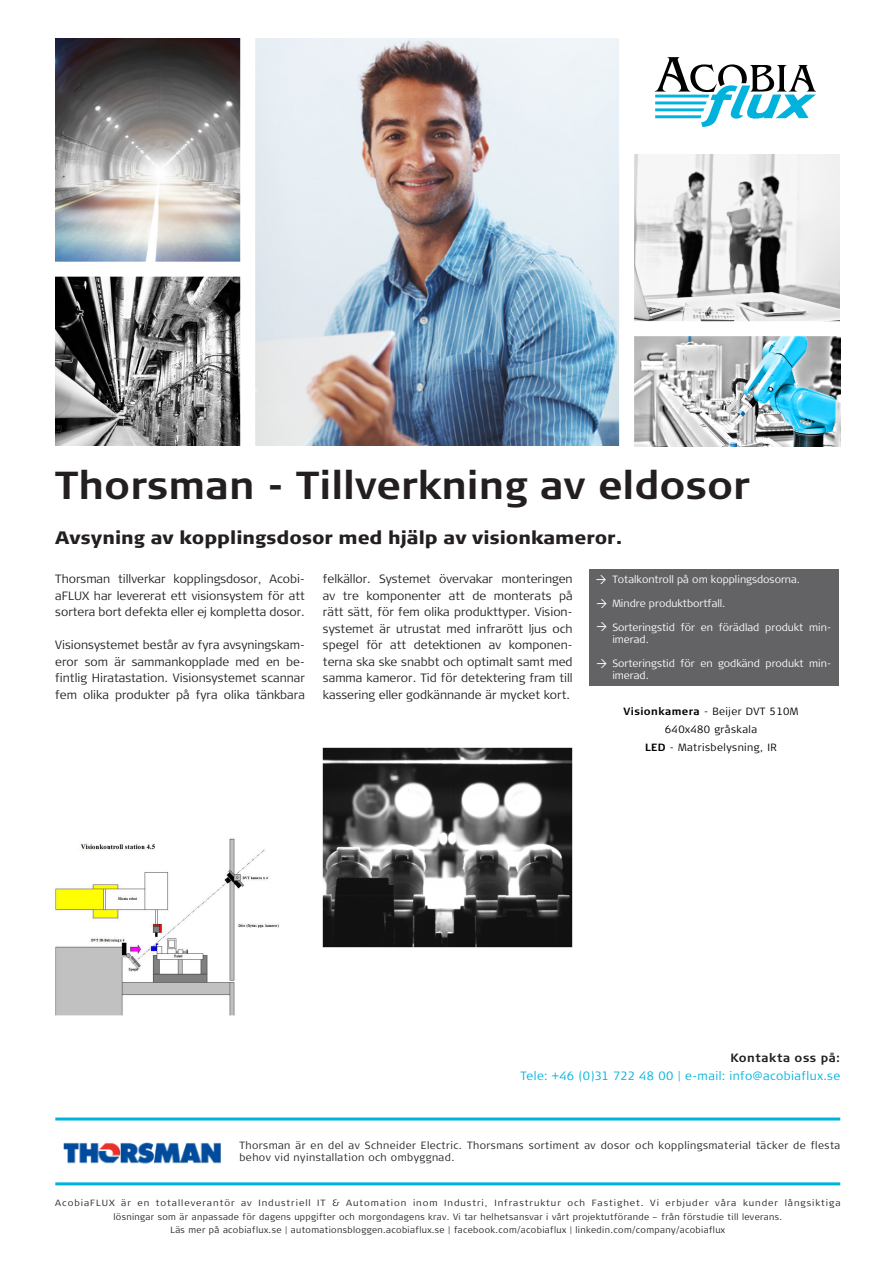
<style>
.page{position:relative;width:893px;height:1263px;background:#fff}
.page>*{position:absolute;margin:0;border:0;box-sizing:border-box;transform-origin:0 0}
.t1{font:700 39px "Signa Column";color:#231f20}
._2__Ingress{font:900 18px "Signa Column";color:#231f20}
.t2{font:300 12px/16.5px "Signa Column";color:#231f20;text-align:justify}
._4__Kontaktuppgifter{font:300 12px "Signa Column";letter-spacing:.03em;color:#00b2dc}
._4__Kontaktuppgifter-2{font:700 12px "Signa Column";letter-spacing:.04em;color:#231f20}
.t3{font:300 10.5px/12px "Signa Column";color:#fff}
._7_2_Kontaktuppgifte{font:300 10.5px/12px "Signa Column";letter-spacing:.04em;color:#231f20}
._7_2_Kontaktuppgifte-2{font:300 10.5px/18px "Signa Column";letter-spacing:.04em;color:#000;text-align:center}
._7__Sidfot{font:300 9px/13.5px "Signa Column";letter-spacing:.07em;color:#231f20;text-align:center;scale:1.05 1}
._7__Sidfot-2{font:300 9px "Signa Column";letter-spacing:.04em;color:#231f20}
.s1{font-weight:700}
</style>
<div class="page">
<hr style="left:55px;top:1117px;width:785px;height:3px;background:#00b2dc">
<hr style="left:55px;top:1182px;width:785px;height:3px;background:#00b2dc">
<div style="left:589px;top:569px;width:250px;height:117px;background:#636366"></div>
<img style="left:323px;top:747px;width:250px;height:200px">
<img style="left:55px;top:838px;width:224px;height:177px">
<img style="left:63px;top:1142px;width:158px;height:22px">
<img style="left:255px;top:38px;width:364px;height:408px">
<img style="left:634px;top:154px;width:206px;height:293px">
<svg style="left:655px;top:57px;width:161px;height:70px"></svg>
<img style="left:55px;top:38px;width:185px;height:224px">
<img style="left:55px;top:277px;width:185px;height:169px">
<div style="left:630px;top:321px;width:225px;height:15px;background:#fff"></div>
<p class="t1" style="left:55px;top:463px;width:696px">Thorsman - Tillverkning av eldosor</p>
<p class="_2__Ingress" style="left:55px;top:526px;width:568px">Avsyning av kopplingsdosor med hjälp av visionkameror.</p>
<p class="t2" style="left:55px;top:571px;width:251px">Thorsman tillverkar kopplingsdosor, Acobi&shy;aFLUX har levererat ett visionsystem för att sortera bort defekta eller ej kompletta dosor.</p>
<p class="t2" style="left:55px;top:637px;width:251px">Visionsystemet består av fyra avsyningskam&shy;eror som är sammankopplade med en be&shy;fintlig Hiratastation. Visionsystemet scannar fem olika produkter på fyra olika tänkbara</p>
<p class="t2" style="left:323px;top:571px;width:251px">felkällor. Systemet övervakar monteringen av tre komponenter att de monterats på rätt sätt, för fem olika produkttyper. Vision&shy;systemet är utrustat med infrarött ljus och spegel för att detektionen av komponen&shy;terna ska ske snabbt och optimalt samt med samma kameror. Tid för detektering fram till kassering eller godkännande är mycket kort.</p>
<p class="t3" style="left:612px;top:574px;width:189px">Totalkontroll på om kopplingsdosorna.</p>
<p class="t3" style="left:612px;top:598px;width:115px">Mindre produktbortfall.</p>
<p class="t3" style="left:612px;top:622px;width:221px">Sorteringstid för en förädlad produkt min&shy;imerad.</p>
<p class="t3" style="left:612px;top:658px;width:221px">Sorteringstid för en godkänd produkt min&shy;imerad.</p>
<p class="_7_2_Kontaktuppgifte-2" style="left:623px;top:702px;width:177px"><span class="s1">Visionkamera</span> - Beijer DVT 510M<br>640x480 gråskala</p>
<p class="_7_2_Kontaktuppgifte-2" style="left:645px;top:738px;width:133px"><span class="s1">LED</span> - Matrisbelysning, IR</p>
<p class="_4__Kontaktuppgifter-2" style="left:730px;top:1051px;width:111px">Kontakta oss på:</p>
<p class="_4__Kontaktuppgifter" style="left:520px;top:1069px;width:321px">Tele: +46 (0)31 722 48 00 | e-mail: info@acobiaflux.se</p>
<p class="_7_2_Kontaktuppgifte" style="left:239px;top:1139px;width:602px">Thorsman är en del av Schneider Electric. Thorsmans sortiment av dosor och kopplingsmaterial täcker de flesta behov vid nyinstallation och ombyggnad.</p>
<p class="_7__Sidfot" style="left:55px;top:1196px;width:749px">AcobiaFLUX är en totalleverantör av Industriell IT &amp; Automation inom Industri, Infrastruktur och Fastighet. Vi erbjuder våra kunder långsiktiga lösningar som är anpassade för dagens uppgifter och morgondagens krav. Vi tar helhetsansvar i vårt projektutförande – från förstudie till leverans.</p>
<p class="_7__Sidfot-2" style="left:171px;top:1225px;width:556px">Läs mer på acobiaflux.se | automationsbloggen.acobiaflux.se | facebook.com/acobiaflux | linkedin.com/company/acobiaflux</p>
</div>
